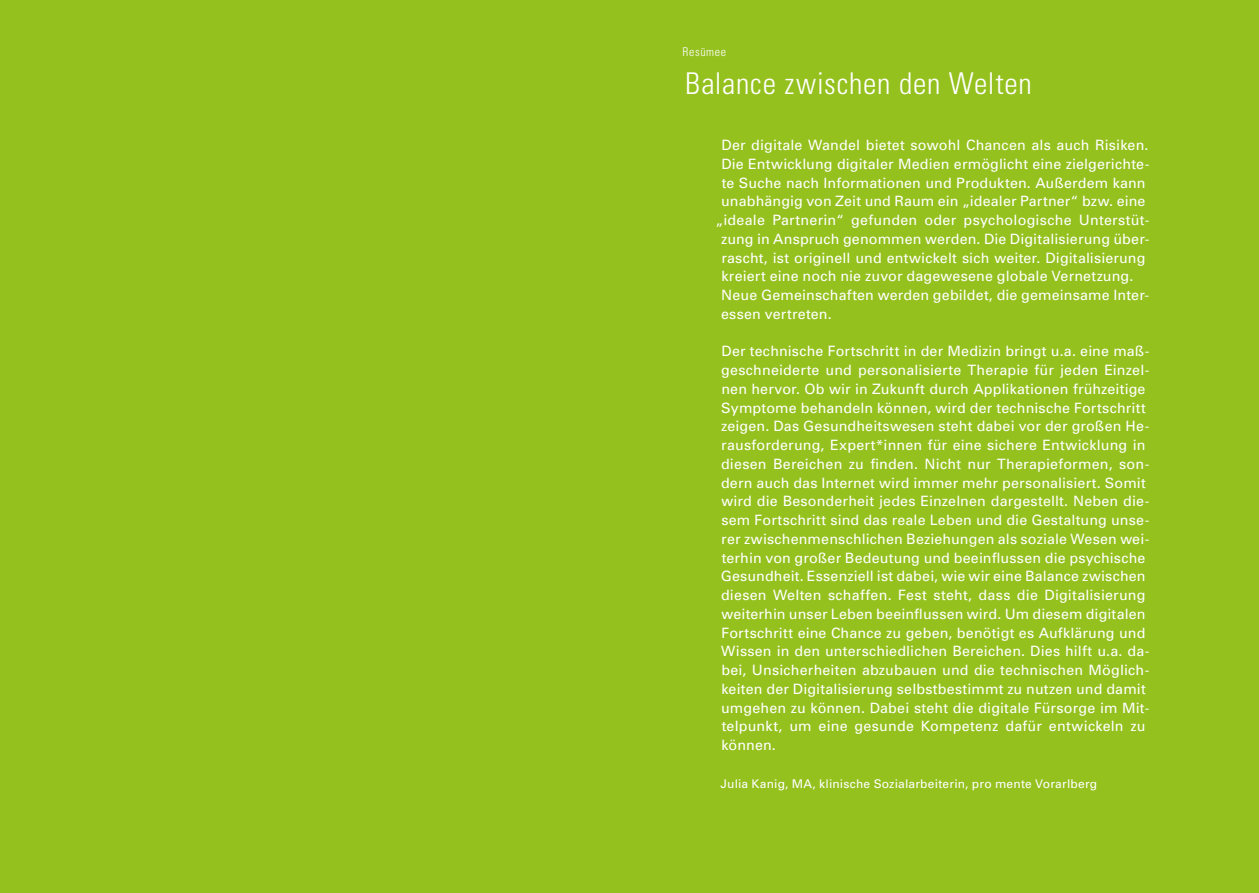
<style>
.page{position:relative;width:1259px;height:893px;background:#95c11f}
.page>*{position:absolute;margin:0;border:0;box-sizing:border-box;transform-origin:0 0}
.t1{font:300 condensed 30px "Univers";letter-spacing:.025em;color:#fff}
.t2{font:14.25px/18.8px "Univers";letter-spacing:.01em;color:#fff}
.t3{font:12px "Univers";letter-spacing:.015em;color:#fff}
.t4{font:300 condensed 12px "Univers";letter-spacing:.05em;color:#fff}
</style>
<div class="page">
<p class="t4" style="left:682px;top:45px;width:45px">Resümee</p>
<h1 class="t1" style="left:685px;top:65px;width:348px">Balance zwischen den Welten</h1>
<p class="t2" style="left:721px;top:136px;width:429px">Der digitale Wandel bietet sowohl Chancen als auch Risiken.</p>
<p class="t2" style="left:721px;top:154px;width:429px">Die Entwicklung digitaler Medien ermöglicht eine zielgerichte-</p>
<p class="t2" style="left:721px;top:173px;width:425px">te Suche nach Informationen und Produkten. Außerdem kann</p>
<p class="t2" style="left:721px;top:192px;width:426px">unabhängig von Zeit und Raum ein „idealer Partner“ bzw. eine</p>
<p class="t2" style="left:715px;top:211px;width:435px">„ideale Partnerin“ gefunden oder psychologische Unterstüt-</p>
<p class="t2" style="left:721px;top:229px;width:430px">zung in Anspruch genommen werden. Die Digitalisierung über-</p>
<p class="t2" style="left:721px;top:248px;width:426px">rascht, ist originell und entwickelt sich weiter. Digitalisierung</p>
<p class="t2" style="left:721px;top:267px;width:413px">kreiert eine noch nie zuvor dagewesene globale Vernetzung.</p>
<p class="t2" style="left:721px;top:286px;width:429px">Neue Gemeinschaften werden gebildet, die gemeinsame Inter-</p>
<p class="t2" style="left:721px;top:305px;width:112px">essen vertreten.</p>
<p class="t2" style="left:721px;top:342px;width:430px">Der technische Fortschritt in der Medizin bringt u.a. eine maß&shy;geschneiderte und personalisierte Therapie für jeden Einzel&shy;nen hervor. Ob wir in Zukunft durch Applikationen frühzeitige Symptome behandeln können, wird der technische Fortschritt zeigen. Das Gesundheitswesen steht dabei vor der großen He&shy;rausforderung, Expert*innen für eine sichere Entwicklung in diesen Bereichen zu finden. Nicht nur Therapieformen, son&shy;dern auch das Internet wird immer mehr personalisiert. Somit wird die Besonderheit jedes Einzelnen dargestellt. Neben die&shy;sem Fortschritt sind das reale Leben und die Gestaltung unse&shy;rer zwischenmenschlichen Beziehungen als soziale Wesen wei&shy;terhin von großer Bedeutung und beeinflussen die psychische Gesundheit. Essenziell ist dabei, wie wir eine Balance zwischen diesen Welten schaffen. Fest steht, dass die Digitalisierung weiterhin unser Leben beeinflussen wird. Um diesem digitalen Fortschritt eine Chance zu geben, benötigt es Aufklärung und Wissen in den unterschiedlichen Bereichen. Dies hilft u.a. da&shy;bei, Unsicherheiten abzubauen und die technischen Möglich&shy;keiten der Digitalisierung selbstbestimmt zu nutzen und damit umgehen zu können. Dabei steht die digitale Fürsorge im Mit&shy;telpunkt, um eine gesunde Kompetenz dafür entwickeln zu können.</p>
<p class="t3" style="left:720px;top:776px;width:378px">Julia Kanig, MA, klinische Sozialarbeiterin, pro mente Vorarlberg</p>
</div>
